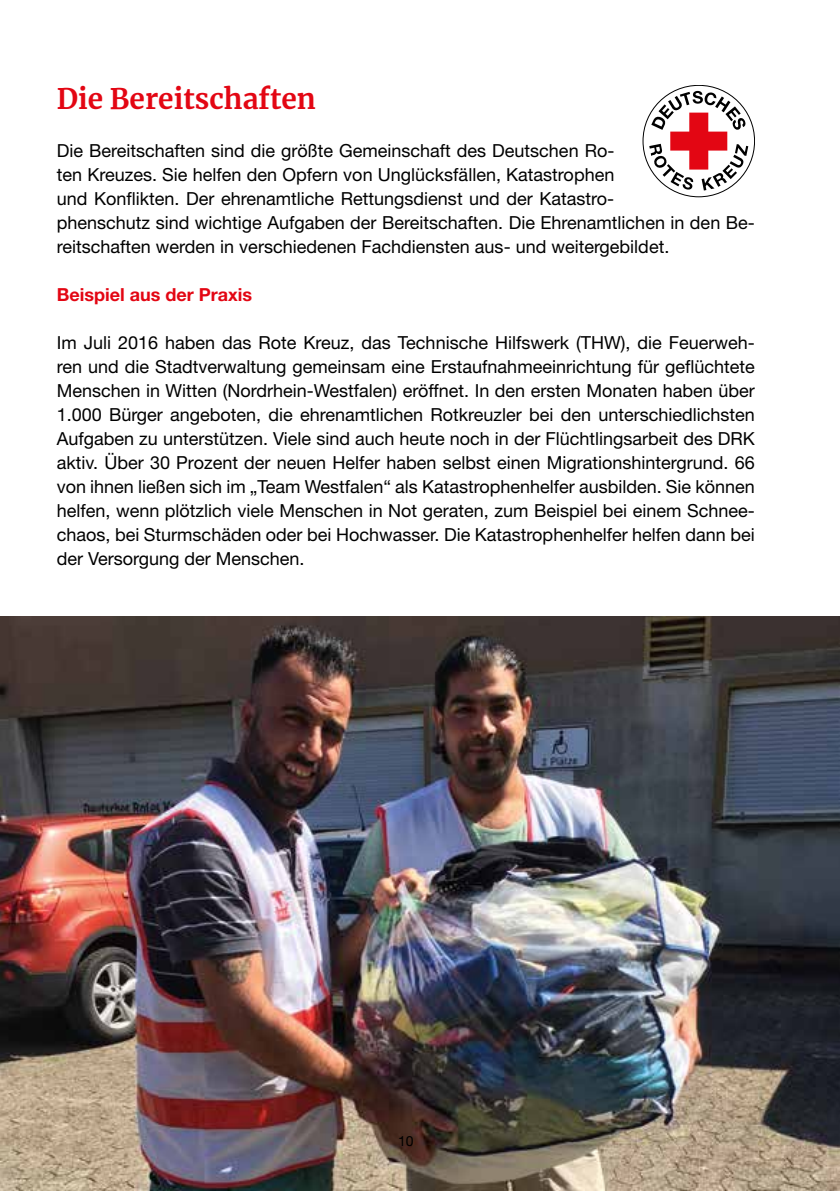
<style>
.page{position:relative;width:840px;height:1191px;background:#fff}
.page>*{position:absolute;margin:0;border:0;box-sizing:border-box;transform-origin:0 0}
.t1{font:700 28px "Merriweather";color:#e30613}
.t2{font:18px/24px "Helvetica Neue LT Pro";color:#000}
.t3{font:700 18px "Helvetica Neue LT Pro";color:#e30613}
.t4{font:14px "Helvetica Neue LT Pro";color:#000}
</style>
<div class="page">
<svg style="left:642px;top:85px;width:112px;height:112px"></svg>
<svg style="left:649px;top:91px;width:98px;height:99px"></svg>
<img style="left:0;top:617px;width:839px;height:574px">
<h1 class="t1" style="left:57px;top:79px;width:260px">Die Bereitschaften</h1>
<p class="t2" style="left:57px;top:138px;width:699px">Die Bereitschaften sind die größte Gemeinschaft des Deutschen Ro-<br>ten Kreuzes. Sie helfen den Opfern von Unglücksfällen, Katastrophen<br>und Konflikten. Der ehrenamtliche Rettungsdienst und der Katastro-<br>phenschutz sind wichtige Aufgaben der Bereitschaften. Die Ehrenamtlichen in den Be&shy;reitschaften werden in verschiedenen Fachdiensten aus- und weitergebildet.</p>
<p class="t3" style="left:57px;top:284px;width:197px">Beispiel aus der Praxis</p>
<p class="t2" style="left:57px;top:330px;width:699px;text-align:justify">Im Juli 2016 haben das Rote Kreuz, das Technische Hilfswerk (THW), die Feuerweh&shy;ren und die Stadtverwaltung gemeinsam eine Erstaufnahmeeinrichtung für geflüchtete Menschen in Witten (Nordrhein-Westfalen) eröffnet. In den ersten Monaten haben über 1.000 Bürger angeboten, die ehrenamtlichen Rotkreuzler bei den unterschiedlichsten Aufgaben zu unterstützen. Viele sind auch heute noch in der Flüchtlingsarbeit des DRK aktiv. Über 30 Prozent der neuen Helfer haben selbst einen Migrationshintergrund. 66 von ihnen ließen sich im „Team Westfalen“ als Katastrophenhelfer ausbilden. Sie können helfen, wenn plötzlich viele Menschen in Not geraten, zum Beispiel bei einem Schnee&shy;chaos, bei Sturmschäden oder bei Hochwasser. Die Katastrophenhelfer helfen dann bei der Versorgung der Menschen.</p>
<p class="t4" style="left:398px;top:1132px;width:17px">10</p>
</div>
